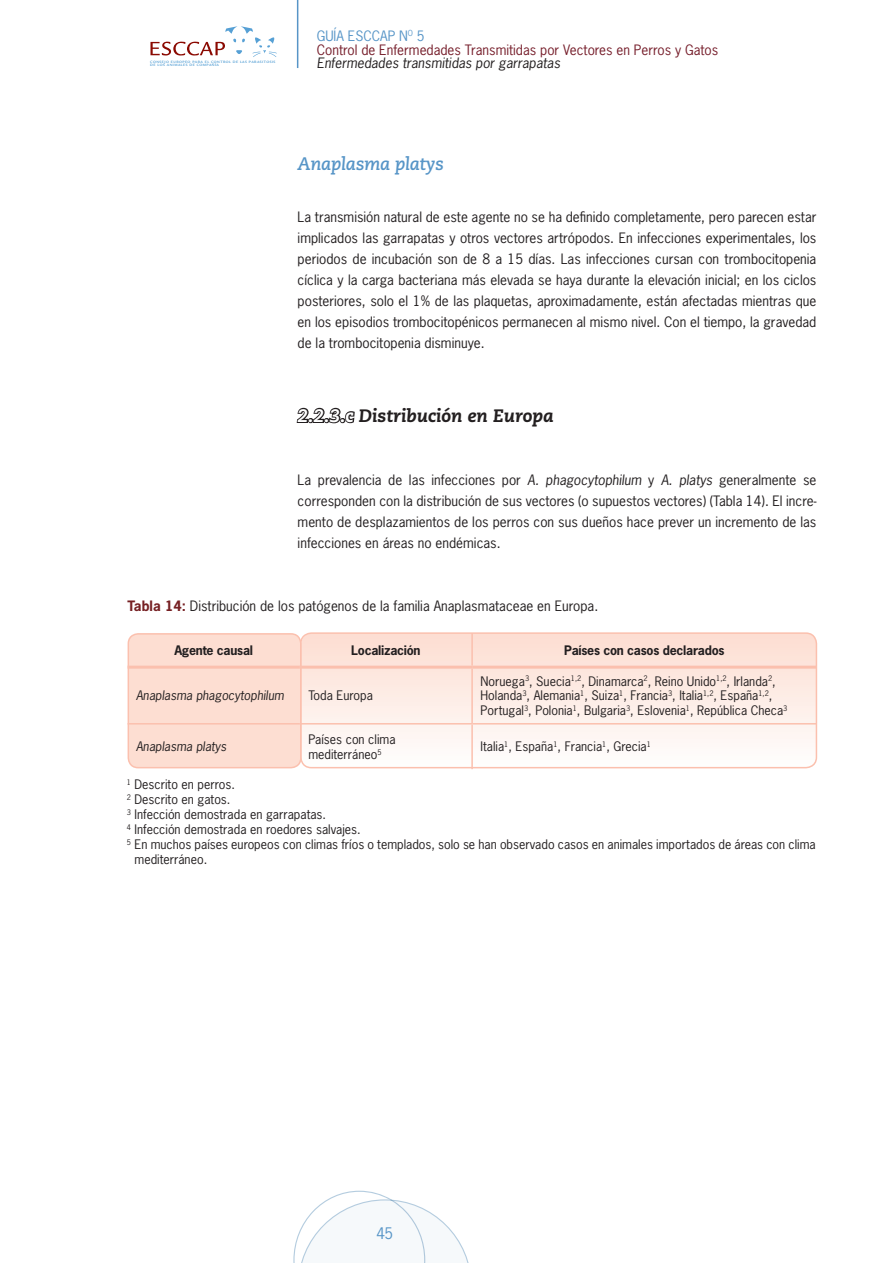
<style>
.page{position:relative;width:893px;height:1263px;background:#fff}
.page>*{position:absolute;margin:0;border:0;box-sizing:border-box;transform-origin:0 0}
.t1{font:italic 800 18px "Caecilia";color:#231f20}
.t2{font:italic 700 18px "Caecilia";letter-spacing:-.02em;color:#5795c7}
.t3{font:15px "News Gothic";color:#5795c7}
.t4{font:13.5px/21px "News Gothic";color:#231f20;text-align:justify}
.t5{font:13.5px/14.2px "News Gothic";color:#761e2b}
.t6{font:italic 13.5px "News Gothic";color:#231f20}
.t7{font:12.3px/14.9px "News Gothic";color:#231f20}
.t8{font:700 12.3px "News Gothic";letter-spacing:-.02em;color:#231f20}
.t9{font:italic 12.3px "News Gothic";color:#231f20}
.t10{font:700 3.6px/3.6px "Legacy Sans";letter-spacing:.13em;color:#56a0d5}
.s1{color:#5795c7}
.s2{color:#fff}
.s3{font-style:italic}
.s4{font-weight:700;color:#762023}
</style>
<div class="page">
<svg style="left:150px;top:26px;width:127px;height:31px"></svg>
<hr style="left:297px;top:0;width:1px;height:68px;background:#5795c7">
<svg style="left:293px;top:1191px;width:176px;height:72px"></svg>
<svg style="left:296px;top:407px;width:59px;height:17px"></svg>
<svg style="left:302px;top:635px;width:514px;height:133px"></svg>
<div style="left:128px;top:634px;width:173px;height:134px;background:#fdded2;border-radius:10px"></div>
<div style="left:128px;top:633px;width:174px;height:135px;border:2px solid #fbc0ae;border-radius:10px"></div>
<div style="left:300px;top:632px;width:517px;height:136px;border:2px solid #fbc0ae;border-radius:11px"></div>
<hr style="left:471px;top:633px;width:2px;height:33px;background:#fbc0ae">
<hr style="left:471px;top:669px;width:2px;height:54px;background:#fbc0ae">
<hr style="left:471px;top:724px;width:2px;height:45px;background:#fbc0ae">
<hr style="left:128px;top:723px;width:172px;height:1px;background:#fbc0ae">
<hr style="left:300px;top:723px;width:172px;height:1px;background:#fbc0ae">
<hr style="left:472px;top:723px;width:345px;height:1px;background:#fbc0ae">
<hr style="left:128px;top:666px;width:172px;height:3px;background:#fbc0ae">
<hr style="left:300px;top:666px;width:172px;height:3px;background:#fbc0ae">
<hr style="left:472px;top:666px;width:345px;height:3px;background:#fbc0ae">
<p class="t10" style="left:150px;top:60px;width:127px">CONSEJO EUROPEO PARA EL CONTROL DE LAS PARASITOSIS<br>DE LOS ANIMALES DE COMPAÑÍA</p>
<p class="t5" style="left:317px;top:28px;width:403px"><span class="s1">GUÍa esCCap n</span><sup>o</sup> <span class="s1">5<br></span>Control de enfermedades transmitidas por Vectores en perros y Gatos</p>
<p class="t6" style="left:317px;top:55px;width:245px">Enfermedades transmitidas por garrapatas</p>
<h1 class="t2" style="left:298px;top:153px;width:148px">Anaplasma platys</h1>
<p class="t4" style="left:298px;top:207px;width:520px">la transmisión natural de este agente no se ha definido completamente, pero parecen estar implicados las garrapatas y otros vectores artrópodos. en infecciones experimentales, los periodos de incubación son de 8 a 15 días. las infecciones cursan con trombocitopenia cíclica y la carga bacteriana más elevada se haya durante la elevación inicial; en los ciclos posteriores, solo el 1% de las plaquetas, aproximadamente, están afectadas mientras que en los episodios trombocitopénicos permanecen al mismo nivel. Con el tiempo, la gravedad de la trombocitopenia disminuye.</p>
<h1 class="t1" style="left:298px;top:405px;width:258px"><span class="s2">2.2.3.c</span> Distribución en Europa</h1>
<p class="t4" style="left:298px;top:469px;width:520px">la prevalencia de las infecciones por <span class="s3">A. phagocytophilum</span> y <span class="s3">A. platys</span> generalmente se corresponden con la distribución de sus vectores (o supuestos vectores) (tabla 14). el incre&shy;mento de desplazamientos de los perros con sus dueños hace prever un incremento de las infecciones en áreas no endémicas.</p>
<p class="t4" style="left:128px;top:595px;width:472px"><span class="s4">Tabla 14:</span> distribución de los patógenos de la familia anaplasmataceae en europa.</p>
<p class="t8" style="left:174px;top:642px;width:80px">Agente causal</p>
<p class="t8" style="left:351px;top:642px;width:71px">Localización</p>
<p class="t8" style="left:564px;top:642px;width:162px">Países con casos declarados</p>
<p class="t9" style="left:136px;top:688px;width:149px">Anaplasma phagocytophilum</p>
<p class="t7" style="left:308px;top:688px;width:66px">toda europa</p>
<p class="t7" style="left:481px;top:673px;width:308px">noruega<sup>3</sup>, suecia<sup>1,2</sup>, dinamarca<sup>2</sup>, reino Unido<sup>1,2</sup>, irlanda<sup>2</sup>,<br>Holanda<sup>3</sup>, alemania<sup>1</sup>, suiza<sup>1</sup>, francia<sup>3</sup>, italia<sup>1,2</sup>, españa<sup>1,2</sup>, portugal<sup>3</sup>, polonia<sup>1</sup>, Bulgaria<sup>3</sup>, eslovenia<sup>1</sup>, república Checa<sup>3</sup></p>
<p class="t9" style="left:136px;top:739px;width:92px">Anaplasma platys</p>
<p class="t7" style="left:308px;top:732px;width:89px">países con clima mediterráneo<sup>5</sup></p>
<p class="t7" style="left:481px;top:739px;width:172px">italia<sup>1</sup>, españa<sup>1</sup>, francia<sup>1</sup>, Grecia<sup>1</sup></p>
<p class="t7" style="left:127px;top:777px;width:110px"><sup>1</sup> descrito en perros.</p>
<p class="t7" style="left:127px;top:792px;width:105px"><sup>2</sup> descrito en gatos.</p>
<p class="t7" style="left:127px;top:807px;width:201px"><sup>3</sup> infección demostrada en garrapatas.</p>
<p class="t7" style="left:127px;top:822px;width:235px"><sup>4</sup> infección demostrada en roedores salvajes.</p>
<p class="t7" style="left:127px;top:837px;width:690px"><sup>5</sup> en muchos países europeos con climas fríos o templados, solo se han observado casos en animales importados de áreas con clima</p>
<p class="t7" style="left:135px;top:852px;width:74px">mediterráneo.</p>
<p class="t3" style="left:376px;top:1224px;width:18px">45</p>
</div>
